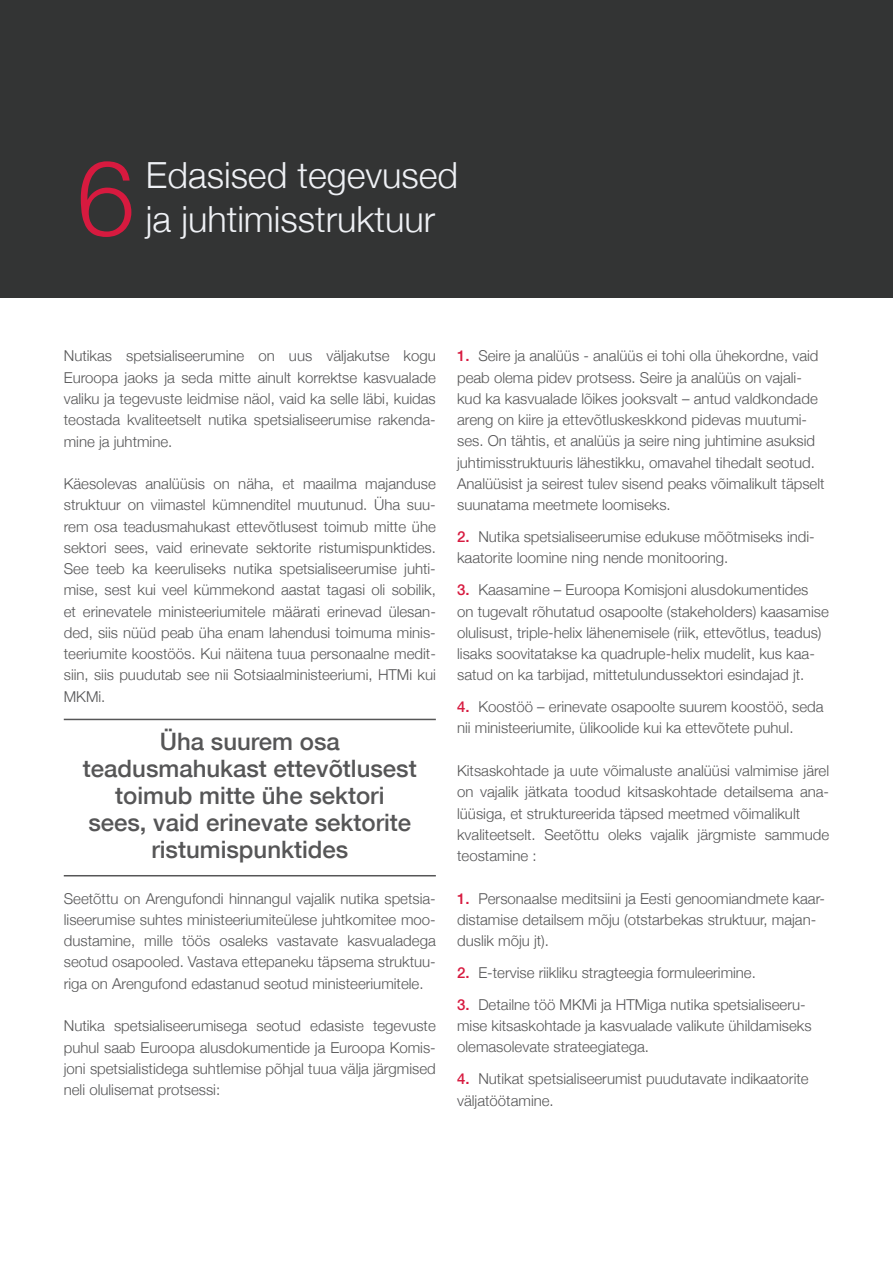
<style>
.page{position:relative;width:893px;height:1263px;background:#fff}
.page>*{position:absolute;margin:0;border:0;box-sizing:border-box;transform-origin:0 0}
.t1{font:300 105px "Helvetica Neue";color:#d71a3f}
.t2{font:300 36px "Helvetica Neue";color:#eff1f5}
.t3{font:500 24px/27px "Helvetica Neue";color:#565657;text-align:center}
.t4{font:300 15px/21.3px "Helvetica Neue";color:#565657}
.s1{font-weight:500;color:#d71a3f}
</style>
<div class="page">
<div style="left:0;top:0;width:893px;height:298px;background:#333434"></div>
<hr style="left:64px;top:719px;width:372px;height:1px;background:#565657">
<hr style="left:64px;top:875px;width:372px;height:1px;background:#565657">
<h1 class="t1" style="left:77px;top:113px;width:60px">6</h1>
<h2 class="t2" style="left:146px;top:147px;width:314px">Edasised tegevused</h2>
<h2 class="t2" style="left:146px;top:190px;width:291px">ja juhtimisstruktuur</h2>
<p class="t4" style="left:64px;top:345px;width:374px;text-align:justify">Nutikas spetsialiseerumine on uus väljakutse kogu Euroopa jaoks ja seda mitte ainult korrektse kasvualade valiku ja tegevuste leidmise näol, vaid ka selle läbi, kuidas teostada kvaliteetselt nutika spetsialiseerumise rakenda&shy;mine ja juhtmine.</p>
<p class="t4" style="left:64px;top:472px;width:374px;text-align:justify">Käesolevas analüüsis on näha, et maailma majanduse struktuur on viimastel kümnenditel muutunud. Üha suu&shy;rem osa teadusmahukast ettevõtlusest toimub mitte ühe sektori sees, vaid erinevate sektorite ristumispunktides.<br>See teeb ka keeruliseks nutika spetsialiseerumise juhti&shy;mise, sest kui veel kümmekond aastat tagasi oli sobilik, et erinevatele ministeeriumitele määrati erinevad ülesan&shy;ded, siis nüüd peab üha enam lahendusi toimuma minis&shy;teeriumite koostöös. Kui näitena tuua personaalne medit&shy;siin, siis puudutab see nii Sotsiaalministeeriumi, HTMi kui MKMi.</p>
<h3 class="t3" style="left:83px;top:727px;width:335px">Üha suurem osa teadusmahukast ettevõtlusest toimub mitte ühe sektori<br>sees, vaid erinevate sektorite ristumispunktides</h3>
<p class="t4" style="left:64px;top:887px;width:374px;text-align:justify">Seetõttu on Arengufondi hinnangul vajalik nutika spetsia&shy;liseerumise suhtes ministeeriumiteülese juhtkomitee moo&shy;dustamine, mille töös osaleks vastavate kasvualadega seotud osapooled. Vastava ettepaneku täpsema struktuu&shy;riga on Arengufond edastanud seotud ministeeriumitele.</p>
<p class="t4" style="left:64px;top:1014px;width:374px;text-align:justify">Nutika spetsialiseerumisega seotud edasiste tegevuste puhul saab Euroopa alusdokumentide ja Euroopa Komis&shy;joni spetsialistidega suhtlemise põhjal tuua välja järgmised neli olulisemat protsessi:</p>
<p class="t4" style="left:457px;top:345px;width:369px"><span class="s1">1.</span> Seire ja analüüs - analüüs ei tohi olla ühekordne, vaid peab olema pidev protsess. Seire ja analüüs on vajali&shy;kud ka kasvualade lõikes jooksvalt – antud valdkondade areng on kiire ja ettevõtluskeskkond pidevas muutumi&shy;ses. On tähtis, et analüüs ja seire ning juhtimine asuksid juhtimisstruktuuris lähestikku, omavahel tihedalt seotud.<br>Analüüsist ja seirest tulev sisend peaks võimalikult täpselt suunatama meetmete loomiseks.</p>
<p class="t4" style="left:457px;top:525px;width:359px"><span class="s1">2.</span> Nutika spetsialiseerumise edukuse mõõtmiseks indi&shy;kaatorite loomine ning nende monitooring.</p>
<p class="t4" style="left:457px;top:578px;width:373px"><span class="s1">3.</span> Kaasamine – Euroopa Komisjoni alusdokumentides<br>on tugevalt rõhutatud osapoolte (stakeholders) kaasamise olulisust, triple-helix lähenemisele (riik, ettevõtlus, teadus) lisaks soovitatakse ka quadruple-helix mudelit, kus kaa&shy;satud on ka tarbijad, mittetulundussektori esindajad jt.</p>
<p class="t4" style="left:457px;top:695px;width:368px"><span class="s1">4.</span> Koostöö – erinevate osapoolte suurem koostöö, seda nii ministeeriumite, ülikoolide kui ka ettevõtete puhul.</p>
<p class="t4" style="left:457px;top:759px;width:374px">Kitsaskohtade ja uute võimaluste analüüsi valmimise järel on vajalik jätkata toodud kitsaskohtade detailsema ana&shy;lüüsiga, et struktureerida täpsed meetmed võimalikult kvaliteetselt. Seetõttu oleks vajalik järgmiste sammude teostamine :</p>
<p class="t4" style="left:457px;top:887px;width:369px"><span class="s1">1.</span> Personaalse meditsiini ja Eesti genoomiandmete kaar&shy;distamise detailsem mõju (otstarbekas struktuur, majan&shy;duslik mõju jt).</p>
<p class="t4" style="left:457px;top:961px;width:300px"><span class="s1">2.</span> E-tervise riikliku stragteegia formuleerimine.</p>
<p class="t4" style="left:457px;top:993px;width:356px"><span class="s1">3.</span> Detailne töö MKMi ja HTMiga nutika spetsialiseeru&shy;mise kitsaskohtade ja kasvualade valikute ühildamiseks olemasolevate strateegiatega.</p>
<p class="t4" style="left:457px;top:1067px;width:353px"><span class="s1">4.</span> Nutikat spetsialiseerumist puudutavate indikaatorite väljatöötamine.</p>
</div>
